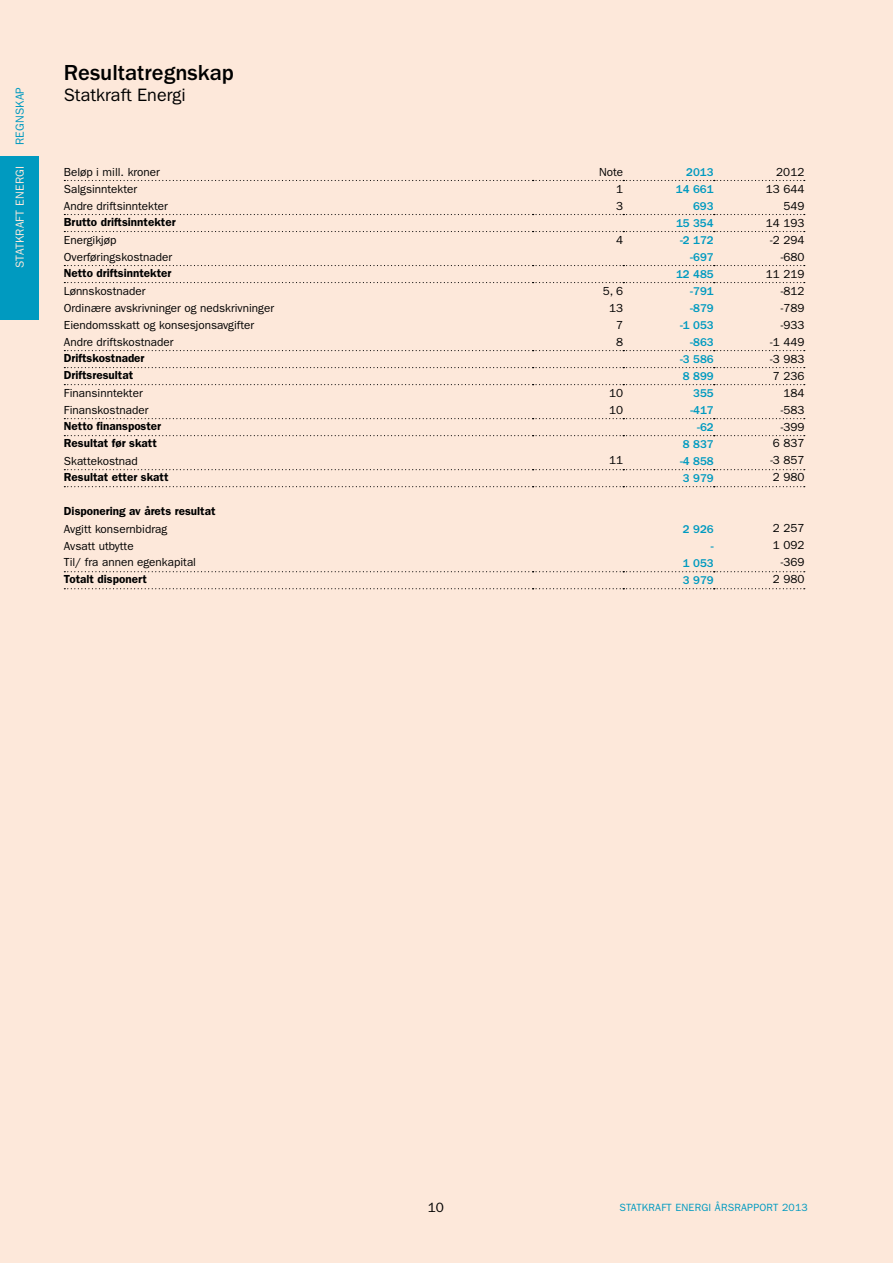
<style>
.page{position:relative;width:893px;height:1263px;background:#fde8da}
.page>*{position:absolute;margin:0;border:0;box-sizing:border-box;transform-origin:0 0}
.t1{font:500 22.5px "ITC Franklin Gothic Std";color:#000}
.t2{font:18px "ITC Franklin Gothic Std";color:#000}
.t3{font:13.5px "ITC Franklin Gothic Std";color:#000}
.t4{font:11.7px "ITC Franklin Gothic Std";color:#000}
.t5{font:600 11.7px/17.7px "ITC Franklin Gothic Std";color:#000}
.t6{font:500 11.7px "ITC Franklin Gothic Std";color:#009ac0}
.t7{font:11.7px "ITC Franklin Gothic Std";letter-spacing:.02em;color:#fde8da}
.t8{font:11.7px "ITC Franklin Gothic Std";letter-spacing:.02em;color:#009ac0}
.t9{font:10.5px "ITC Franklin Gothic Std";letter-spacing:.02em;color:#009ac0}
.s1{font-weight:400}
</style>
<div class="page">
<svg style="left:64px;top:571px;width:741px;height:1px"></svg>
<svg style="left:64px;top:367px;width:741px;height:1px"></svg>
<svg style="left:64px;top:214px;width:741px;height:1px"></svg>
<svg style="left:64px;top:265px;width:741px;height:1px"></svg>
<svg style="left:64px;top:350px;width:741px;height:1px"></svg>
<svg style="left:64px;top:231px;width:741px;height:1px"></svg>
<svg style="left:64px;top:282px;width:741px;height:1px"></svg>
<svg style="left:64px;top:384px;width:741px;height:1px"></svg>
<svg style="left:64px;top:588px;width:741px;height:1px"></svg>
<svg style="left:64px;top:180px;width:741px;height:1px"></svg>
<svg style="left:64px;top:486px;width:741px;height:1px"></svg>
<svg style="left:64px;top:469px;width:741px;height:1px"></svg>
<svg style="left:64px;top:435px;width:741px;height:1px"></svg>
<svg style="left:64px;top:418px;width:741px;height:1px"></svg>
<div style="left:0;top:157px;width:38px;height:163px;background:#009ac0"></div>
<p class="t8" style="left:13px;top:145px;width:60px;rotate:-90deg">REGNSKAP</p>
<p class="t7" style="left:13px;top:268px;width:104px;rotate:-90deg">STATKRAFT ENERGI</p>
<p class="t1" style="left:64px;top:60px;width:172px">Resultatregnskap</p>
<p class="t2" style="left:64px;top:85px;width:124px">Statkraft Energi</p>
<p class="t4" style="left:64px;top:165px;width:98px">Beløp i mill. kroner</p>
<p class="t4" style="left:599px;top:165px;width:26px">Note</p>
<p class="t6" style="left:686px;top:165px;width:29px">2013</p>
<p class="t4" style="left:776px;top:165px;width:30px">2012</p>
<p class="t4" style="left:64px;top:182px;width:75px">Salgsinntekter</p>
<p class="t4" style="left:616px;top:182px;width:9px">1</p>
<p class="t6" style="left:676px;top:182px;width:39px">14 661</p>
<p class="t4" style="left:766px;top:182px;width:40px">13 644</p>
<p class="t4" style="left:64px;top:199px;width:106px">Andre driftsinntekter</p>
<p class="t4" style="left:616px;top:199px;width:9px">3</p>
<p class="t6" style="left:693px;top:199px;width:22px">693</p>
<p class="t4" style="left:783px;top:199px;width:23px">549</p>
<p class="t5" style="left:64px;top:213px;width:113px">Brutto driftsinntekter</p>
<p class="t6" style="left:676px;top:216px;width:39px">15 354</p>
<p class="t4" style="left:766px;top:216px;width:40px">14 193</p>
<p class="t4" style="left:64px;top:233px;width:54px">Energikjøp</p>
<p class="t4" style="left:616px;top:233px;width:9px">4</p>
<p class="t6" style="left:680px;top:233px;width:35px">-2 172</p>
<p class="t4" style="left:770px;top:233px;width:36px">-2 294</p>
<p class="t4" style="left:64px;top:250px;width:110px">Overføringskostnader</p>
<p class="t6" style="left:690px;top:250px;width:25px">-697</p>
<p class="t4" style="left:781px;top:250px;width:25px">-680</p>
<p class="t5" style="left:64px;top:264px;width:109px">Netto driftsinntekter</p>
<p class="t6" style="left:676px;top:267px;width:39px">12 485</p>
<p class="t4" style="left:766px;top:267px;width:40px">11 219</p>
<p class="t4" style="left:64px;top:284px;width:83px">Lønnskostnader</p>
<p class="t4" style="left:603px;top:284px;width:22px">5, 6</p>
<p class="t6" style="left:690px;top:284px;width:25px">-791</p>
<p class="t4" style="left:781px;top:284px;width:25px">-812</p>
<p class="t4" style="left:64px;top:301px;width:212px">Ordinære avskrivninger og nedskrivninger</p>
<p class="t4" style="left:609px;top:301px;width:16px">13</p>
<p class="t6" style="left:690px;top:301px;width:25px">-879</p>
<p class="t4" style="left:781px;top:301px;width:25px">-789</p>
<p class="t4" style="left:64px;top:318px;width:192px">Eiendomsskatt og konsesjonsavgifter</p>
<p class="t4" style="left:616px;top:318px;width:9px">7</p>
<p class="t6" style="left:680px;top:318px;width:35px">-1 053</p>
<p class="t4" style="left:781px;top:318px;width:25px">-933</p>
<p class="t4" style="left:64px;top:335px;width:111px">Andre driftskostnader</p>
<p class="t4" style="left:616px;top:335px;width:9px">8</p>
<p class="t6" style="left:690px;top:335px;width:25px">-863</p>
<p class="t4" style="left:770px;top:335px;width:36px">-1 449</p>
<p class="t5" style="left:64px;top:349px;width:82px">Driftskostnader</p>
<p class="t6" style="left:680px;top:352px;width:35px">-3 586</p>
<p class="t4" style="left:770px;top:352px;width:36px">-3 983</p>
<p class="t5" style="left:64px;top:366px;width:71px">Driftsresultat</p>
<p class="t6" style="left:683px;top:369px;width:32px">8 899</p>
<p class="t4" style="left:773px;top:369px;width:33px">7 236</p>
<p class="t4" style="left:64px;top:386px;width:80px">Finansinntekter</p>
<p class="t4" style="left:609px;top:386px;width:16px">10</p>
<p class="t6" style="left:693px;top:386px;width:22px">355</p>
<p class="t4" style="left:783px;top:386px;width:23px">184</p>
<p class="t4" style="left:64px;top:403px;width:86px">Finanskostnader</p>
<p class="t4" style="left:609px;top:403px;width:16px">10</p>
<p class="t6" style="left:690px;top:403px;width:25px">-417</p>
<p class="t4" style="left:781px;top:403px;width:25px">-583</p>
<p class="t5" style="left:64px;top:417px;width:99px">Netto finansposter</p>
<p class="t6" style="left:697px;top:421px;width:18px">-62</p>
<p class="t4" style="left:781px;top:420px;width:25px">-399</p>
<p class="t5" style="left:64px;top:434px;width:94px">Resultat før skatt</p>
<p class="t6" style="left:683px;top:438px;width:32px">8 837</p>
<p class="t4" style="left:773px;top:436px;width:33px">6 837</p>
<p class="t4" style="left:64px;top:454px;width:75px">Skattekostnad</p>
<p class="t4" style="left:609px;top:454px;width:16px">11</p>
<p class="t6" style="left:680px;top:455px;width:35px">-4 858</p>
<p class="t4" style="left:770px;top:454px;width:36px">-3 857</p>
<p class="t5" style="left:64px;top:468px;width:106px">Resultat etter skatt</p>
<p class="t6" style="left:683px;top:472px;width:32px">3 979</p>
<p class="t4" style="left:773px;top:471px;width:33px">2 980</p>
<p class="t5" style="left:64px;top:502px;width:153px">Disponering av årets resultat<br><span class="s1">Avgitt konsernbidrag</span></p>
<p class="t6" style="left:683px;top:523px;width:32px">2 926</p>
<p class="t4" style="left:773px;top:522px;width:33px">2 257</p>
<p class="t4" style="left:64px;top:539px;width:71px">Avsatt utbytte</p>
<p class="t6" style="left:711px;top:540px;width:4px">-</p>
<p class="t4" style="left:773px;top:539px;width:33px">1 092</p>
<p class="t4" style="left:64px;top:556px;width:134px">Til/ fra annen egenkapital</p>
<p class="t6" style="left:683px;top:557px;width:32px">1 053</p>
<p class="t4" style="left:781px;top:556px;width:25px">-369</p>
<p class="t5" style="left:64px;top:570px;width:85px">Totalt disponert</p>
<p class="t6" style="left:683px;top:574px;width:32px">3 979</p>
<p class="t4" style="left:773px;top:573px;width:33px">2 980</p>
<p class="t3" style="left:428px;top:1199px;width:18px">10</p>
<p class="t9" style="left:619px;top:1202px;width:190px">STATKRAFT ENERGI ÅRSRAPPORT 2013</p>
</div>
